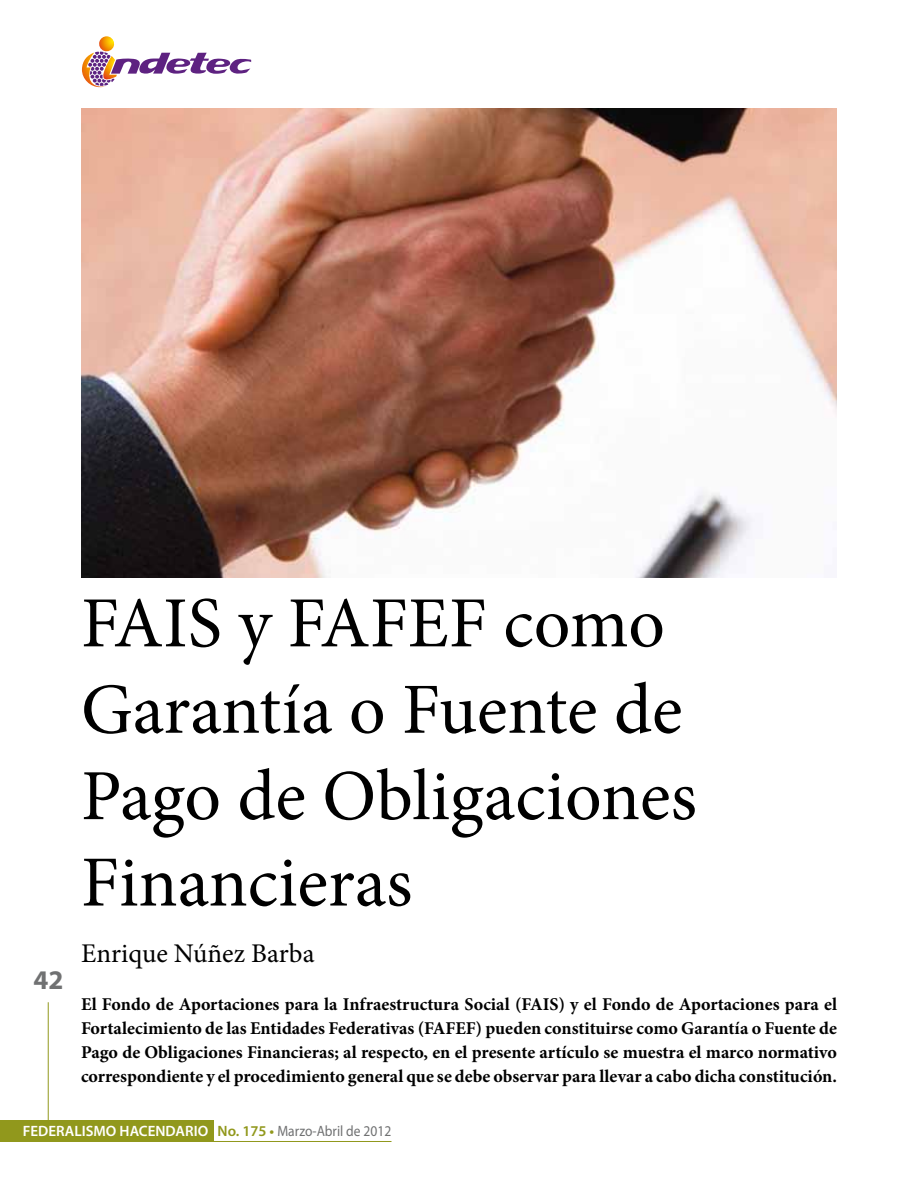
<style>
.page{position:relative;width:918px;height:1188px;background:#fff}
.page>*{position:absolute;margin:0;border:0;box-sizing:border-box;transform-origin:0 0}
.t1{font:72px/86.4px "Minion Pro";color:#000}
.t2{font:27px "Minion Pro";color:#000}
.t3{font:700 27px "Myriad Pro";color:#707172}
.t4{font:700 18px/24px "Minion Pro";color:#000;text-align:justify}
.t5{font:600 15px "Myriad Pro";color:#fff}
.s1{color:#91981c}
.s2{font-weight:400;color:#707172}
</style>
<div class="page">
<div style="left:0;top:1121px;width:213px;height:21px;background:#91981c"></div>
<hr style="left:0;top:1141px;width:392px;height:1px;background:#91981c">
<hr style="left:48px;top:1002px;width:1px;height:119px;background:#91981c">
<svg style="left:82px;top:36px;width:169px;height:52px"></svg>
<img style="left:81px;top:108px;width:756px;height:470px">
<h2 class="t3" style="left:33px;top:963px;width:31px">42</h2>
<h1 class="t1" style="left:81px;top:580px;width:617px">FAIS y FAFEF como<br>Garantía o Fuente de<br>Pago de Obligaciones<br>Financieras</h1>
<h2 class="t2" style="left:81px;top:935px;width:235px">Enrique Núñez Barba</h2>
<p class="t4" style="left:81px;top:992px;width:758px">El Fondo de Aportaciones para la Infraestructura Social (FAIS) y el Fondo de Aportaciones para el Fortalecimiento de las Entidades Federativas (FAFEF) pueden constituirse como Garantía o Fuente de Pago de Obligaciones Financieras; al respecto, en el presente artículo se muestra el marco normativo correspondiente y el procedimiento general que se debe observar para llevar a cabo dicha constitución.</p>
<p class="t5" style="left:23px;top:1122px;width:370px">FEDERALISMO HACENDARIO <span class="s1">No. 175 •</span> <span class="s2">Marzo-Abril de 2012</span></p>
</div>
